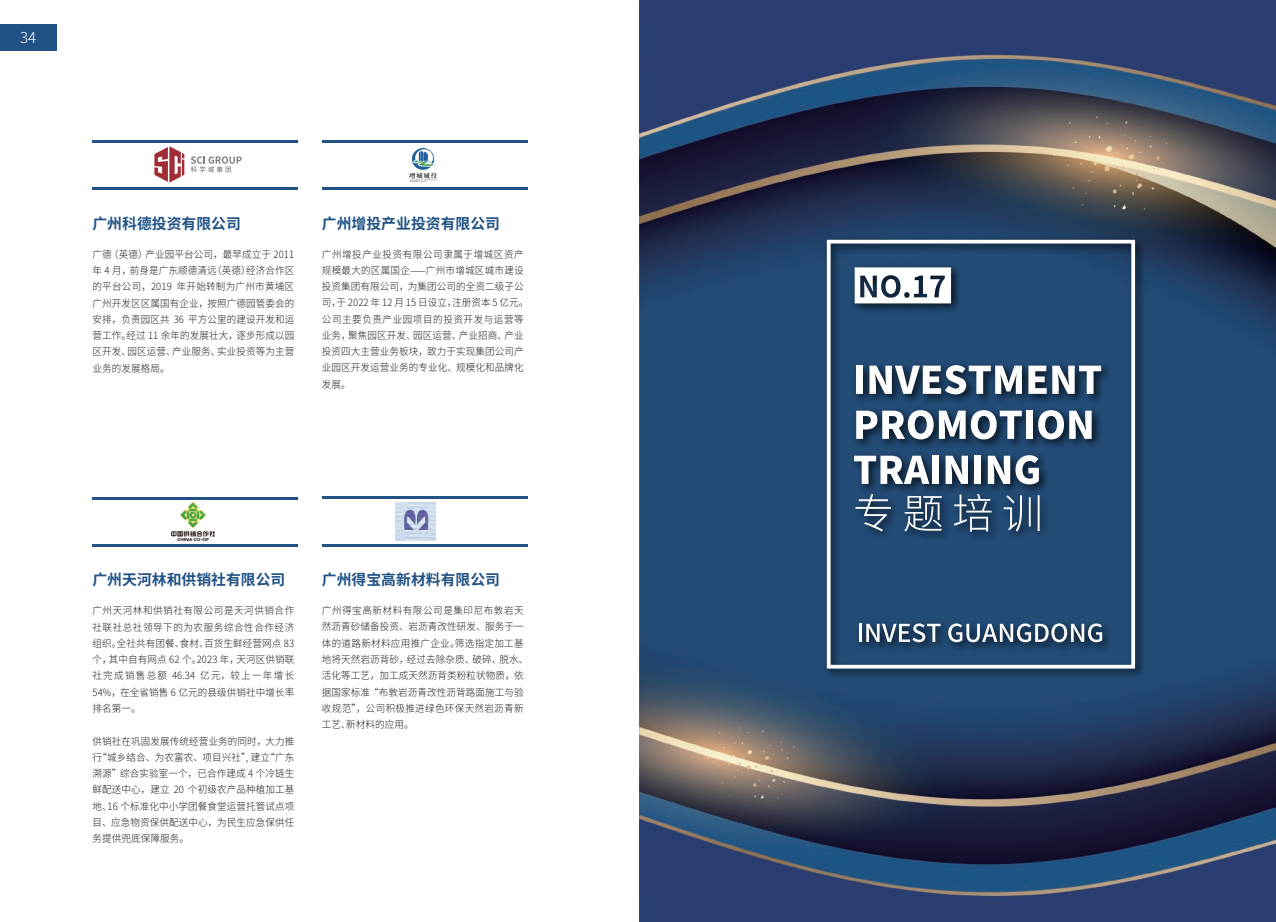
<style>
.page{position:relative;width:1276px;height:922px;background:#fff}
.page>*{position:absolute;margin:0;border:0;box-sizing:border-box;transform-origin:0 0}
.t1{font:300 15px "Source Han Sans CN";color:#fff}
.t2{font:700 14.88px "Source Han Sans CN";color:#205285}
.t3{font:300 10px/16.2px "Source Han Sans CN";letter-spacing:.01em;color:#231f20;text-align:justify;scale:.96 1}
</style>
<div class="page">
<div style="left:0;top:25px;width:57px;height:26px;background:#205285"></div>
<hr style="left:92px;top:140px;width:206px;height:3px;background:#205285">
<hr style="left:92px;top:187px;width:206px;height:3px;background:#205285">
<hr style="left:322px;top:140px;width:206px;height:2px;background:#205285">
<hr style="left:322px;top:187px;width:206px;height:2px;background:#205285">
<hr style="left:92px;top:497px;width:206px;height:2px;background:#205285">
<hr style="left:92px;top:544px;width:206px;height:2px;background:#205285">
<hr style="left:322px;top:496px;width:206px;height:3px;background:#205285">
<hr style="left:322px;top:544px;width:206px;height:2px;background:#205285">
<svg style="left:154px;top:146px;width:30px;height:36px"></svg>
<svg style="left:191px;top:156px;width:51px;height:16px"></svg>
<img style="left:409px;top:148px;width:27px;height:34px">
<img style="left:172px;top:502px;width:43px;height:38px">
<img style="left:396px;top:502px;width:40px;height:38px">
<img style="left:640px;top:0;width:636px;height:921px">
<img style="left:819px;top:232px;width:330px;height:450px">
<svg style="left:854px;top:267px;width:97px;height:36px"></svg>
<hr style="left:858px;top:623px;width:3px;height:18px;background:#fff">
<svg style="left:866px;top:623px;width:74px;height:19px"></svg>
<svg style="left:948px;top:623px;width:154px;height:19px"></svg>
<div style="left:827px;top:240px;width:308px;height:428px;border:4px solid #fff"></div>
<svg style="left:855px;top:494px;width:36px;height:37px"></svg>
<svg style="left:904px;top:496px;width:38px;height:35px"></svg>
<svg style="left:954px;top:494px;width:37px;height:37px"></svg>
<svg style="left:1003px;top:495px;width:36px;height:36px"></svg>
<div style="left:856px;top:365px;width:7px;height:29px;background:#fff"></div>
<svg style="left:869px;top:365px;width:153px;height:29px"></svg>
<svg style="left:1028px;top:365px;width:18px;height:29px"></svg>
<svg style="left:1052px;top:365px;width:49px;height:29px"></svg>
<svg style="left:856px;top:410px;width:77px;height:29px"></svg>
<svg style="left:939px;top:410px;width:26px;height:29px"></svg>
<svg style="left:971px;top:410px;width:51px;height:29px"></svg>
<div style="left:1026px;top:410px;width:7px;height:29px;background:#fff"></div>
<svg style="left:1038px;top:410px;width:53px;height:29px"></svg>
<svg style="left:854px;top:455px;width:75px;height:29px"></svg>
<div style="left:932px;top:455px;width:7px;height:29px;background:#fff"></div>
<svg style="left:945px;top:455px;width:23px;height:29px"></svg>
<div style="left:974px;top:455px;width:7px;height:29px;background:#fff"></div>
<svg style="left:988px;top:455px;width:51px;height:29px"></svg>
<h1 class="t1" style="left:20px;top:29px;width:18px">34</h1>
<h2 class="t2" style="left:92px;top:215px;width:150px">广州科德投资有限公司</h2>
<p class="t3" style="left:92px;top:246px;width:212px">广德（英德）产业园平台公司，最早成立于 2011年 4 月，前身是广东顺德清远（英德）经济合作区的平台公司，2019 年开始转制为广州市黄埔区广州开发区区属国有企业，按照广德园管委会的安排，负责园区共 36 平方公里的建设开发和运营工作。经过 11 余年的发展壮大，逐步形成以园区开发、园区运营、产业服务、实业投资等为主营业务的发展格局。</p>
<h2 class="t2" style="left:322px;top:215px;width:180px">广州增投产业投资有限公司</h2>
<p class="t3" style="left:322px;top:246px;width:217px;text-align:left">广州增投产业投资有限公司隶属于增城区资产规模最大的区属国企⸺广州市增城区城市建设投资集团有限公司，为集团公司的全资二级子公司，于 2022 年 12 月 15 日设立，注册资本 5 亿元。公司主要负责产业园项目的投资开发与运营等业务，聚焦园区开发、园区运营、产业招商、产业投资四大主营业务板块，致力于实现集团公司产业园区开发运营业务的专业化、规模化和品牌化发展。</p>
<h2 class="t2" style="left:92px;top:571px;width:194px">广州天河林和供销社有限公司</h2>
<p class="t3" style="left:92px;top:602px;width:212px">广州天河林和供销社有限公司是天河供销合作社联社总社领导下的为农服务综合性合作经济组织。全社共有团餐、食材、百货生鲜经营网点 83个，其中自有网点 62 个。2023 年，天河区供销联社完成销售总额 46.34 亿元，较上一年增长54%，在全省销售 6 亿元的县级供销社中增长率排名第一。</p>
<p class="t3" style="left:92px;top:732px;width:212px">供销社在巩固发展传统经营业务的同时，大力推行“城乡结合、为农富农、项目兴社”, 建立“广东溯源”综合实验室一个，已合作建成 4 个冷链生鲜配送中心，建立 20 个初级农产品种植加工基地、16 个标准化中小学团餐食堂运营托管试点项目、应急物资保供配送中心，为民生应急保供任务提供兜底保障服务。</p>
<h2 class="t2" style="left:322px;top:571px;width:180px">广州得宝高新材料有限公司</h2>
<p class="t3" style="left:322px;top:602px;width:217px;text-align:left">广州得宝高新材料有限公司是集印尼布敦岩天然沥青砂储备投资、岩沥青改性研发、服务于一体的道路新材料应用推广企业。筛选指定加工基地将天然岩沥背砂，经过去除杂质、破碎、脱水、活化等工艺，加工成天然沥背类粉粒状物质，依据国家标准“布敦岩沥青改性沥背路面施工与验收规范”，公司积极推进绿色环保天然岩沥青新工艺、新材料的应用。</p>
</div>
